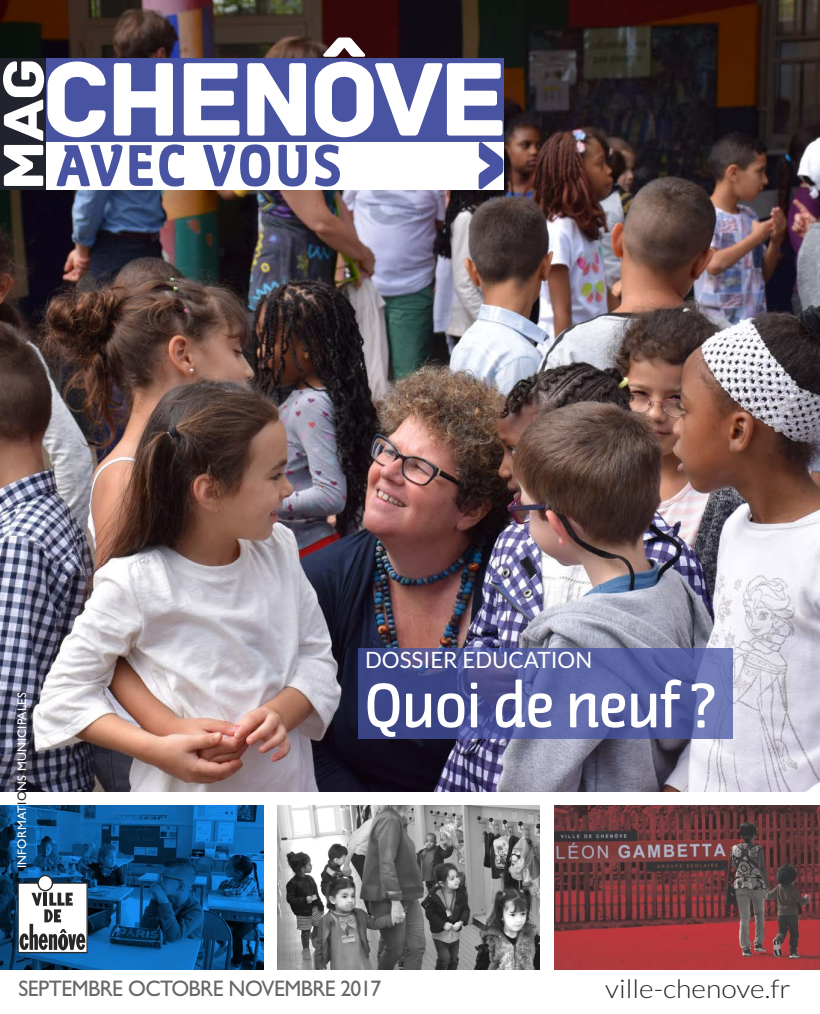
<style>
.page{position:relative;width:820px;height:1014px;background:#fff}
.page>*{position:absolute;margin:0;border:0;box-sizing:border-box;transform-origin:0 0}
.t1{font:110px "Archive";letter-spacing:-.05em;color:#fff}
.t2{font:600 60px "Jaures";color:#fff}
.t3{font:59.75px "Archive";color:#fff;scale:1.11 1}
.t4{font:700 56.25px "Jaures";letter-spacing:.065em;color:#4854a1;scale:.96 1}
.t5{font:300 25.62px "Lato";color:#272627;scale:1.11 1}
.t6{font:22.5px "Gill Sans";letter-spacing:-.025em;color:#686768;scale:.96 1}
.t7{font:22.5px "Lato";color:#fff}
.t8{font:12.5px "Gill Sans";letter-spacing:.025em;color:#fff}
.s1{color:#272627}
</style>
<div class="page">
<img style="left:0;top:0;width:819px;height:791px">
<img style="left:0;top:806px;width:263px;height:163px">
<img style="left:277px;top:806px;width:262px;height:163px">
<img style="left:554px;top:806px;width:265px;height:163px">
<div style="left:18px;top:883px;width:69px;height:69px;background:#fff"></div>
<div style="left:17px;top:882px;width:71px;height:71px;border:1px solid #2a2829"></div>
<svg style="left:38px;top:875px;width:14px;height:15px"></svg>
<div style="left:37px;top:874px;width:16px;height:17px;border:1px solid #2a2829;border-radius:50%"></div>
<svg style="left:20px;top:892px;width:66px;height:58px"></svg>
<img style="left:306px;top:189px;width:55px;height:3px">
<div style="left:42px;top:58px;width:461px;height:128px;background:#4854a1"></div>
<div style="left:42px;top:142px;width:461px;height:47px;background:#fff"></div>
<svg style="left:478px;top:142px;width:25px;height:48px"></svg>
<div style="left:0;top:58px;width:46px;height:131px;background:#21242c"></div>
<img style="left:358px;top:648px;width:374px;height:90px">
<h1 class="t1" style="left:42px;top:33px;width:467px">CHENÔVE</h1>
<h3 class="t4" style="left:57px;top:134px;width:298px">AVEC VOUS</h3>
<h3 class="t3" style="left:-12px;top:191px;width:121px;rotate:-90deg">MAG</h3>
<p class="t8" style="left:14px;top:868px;width:177px;rotate:-90deg">INFORMAT<span class="s1">IO</span>NS MUNICIPALES</p>
<p class="t7" style="left:365px;top:646px;width:228px">DOSSIER EDUCATION</p>
<h2 class="t2" style="left:365px;top:671px;width:350px">Quoi de neuf ?</h2>
<p class="t6" style="left:19px;top:975px;width:379px">SEPTEMBRE OCTOBRE NOVEMBRE 2017</p>
<p class="t5" style="left:605px;top:973px;width:169px">ville-chenove.fr</p>
</div>
